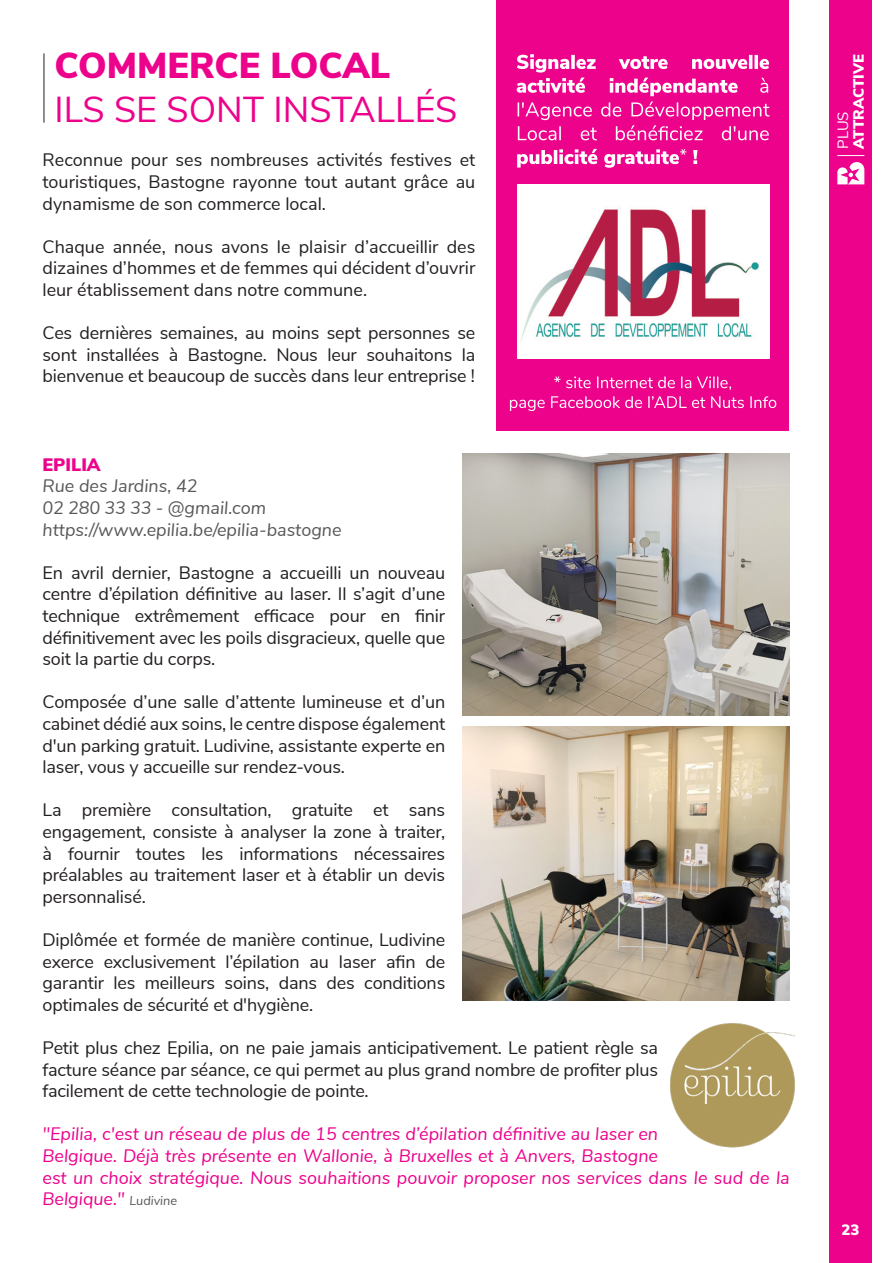
<style>
.page{position:relative;width:893px;height:1263px;background:#fff}
.page>*{position:absolute;margin:0;border:0;box-sizing:border-box;transform-origin:0 0}
.t1{font:36px "Nunito Sans";color:#ed028c}
.t2{font:900 36px "Nunito Sans";color:#ed028c}
.t3{font:18px/21.6px "Nunito Sans";letter-spacing:-.01em;color:#231f20;text-align:justify}
.t4{font:italic 18px/21.6px "Nunito Sans";color:#ed028c}
.t5{font:italic 18px "Nunito Sans";color:#57585a}
.t6{font:900 18px "Nunito Sans";color:#ed028c}
.t7{font:900 15px "Nunito Sans";color:#fff}
.t8{font:900 14.85px/15.9px "Nunito Sans";color:#fff}
.s1{font-size:12.75px;color:#57585a}
.s2{font-weight:400}
</style>
<div class="page">
<div style="left:829px;top:0;width:43px;height:1263px;background:#ed028c"></div>
<svg style="left:837px;top:155px;width:27px;height:1px"></svg>
<svg style="left:837px;top:162px;width:27px;height:22px"></svg>
<hr style="left:44px;top:53px;width:1px;height:70px;background:#231f20">
<div style="left:497px;top:0;width:292px;height:430px;background:#ed028c"></div>
<img style="left:517px;top:185px;width:252px;height:173px">
<svg style="left:510px;top:396px;width:266px;height:15px"></svg>
<svg style="left:554px;top:376px;width:177px;height:14px"></svg>
<svg style="left:517px;top:149px;width:180px;height:19px"></svg>
<svg style="left:518px;top:102px;width:251px;height:38px"></svg>
<svg style="left:517px;top:54px;width:252px;height:42px"></svg>
<img style="left:462px;top:453px;width:328px;height:262px">
<img style="left:462px;top:727px;width:328px;height:274px">
<img style="left:670px;top:1023px;width:125px;height:125px">
<p class="t2" style="left:54px;top:39px;width:337px">COMMERCE LOCAL</p>
<p class="t1" style="left:54px;top:83px;width:405px">ILS SE SONT INSTALLÉS</p>
<p class="t3" style="left:43px;top:148px;width:434px">Reconnue pour ses nombreuses activités festives et touristiques, Bastogne rayonne tout autant grâce au dynamisme de son commerce local.</p>
<p class="t3" style="left:43px;top:235px;width:434px">Chaque année, nous avons le plaisir d’accueillir des dizaines d’hommes et de femmes qui décident d’ouvrir leur établissement dans notre commune.</p>
<p class="t3" style="left:43px;top:321px;width:434px">Ces dernières semaines, au moins sept personnes se sont installées à Bastogne. Nous leur souhaitons la bienvenue et beaucoup de succès dans leur entreprise !</p>
<p class="t6" style="left:43px;top:451px;width:60px">EPILIA</p>
<p class="t5" style="left:43px;top:473px;width:157px">Rue des Jardins, 42</p>
<p class="t5" style="left:43px;top:495px;width:225px">02 280 33 33 - @gmail.com</p>
<p class="t5" style="left:43px;top:516px;width:301px">https://www.epilia.be/epilia-bastogne</p>
<p class="t3" style="left:43px;top:561px;width:404px">En avril dernier, Bastogne a accueilli un nouveau centre d’épilation définitive au laser. Il s’agit d’une technique extrêmement efficace pour en finir définitivement avec les poils disgracieux, quelle que soit la partie du corps.</p>
<p class="t3" style="left:43px;top:690px;width:404px">Composée d’une salle d’attente lumineuse et d’un cabinet dédié aux soins, le centre dispose également d'un parking gratuit. Ludivine, assistante experte en laser, vous y accueille sur rendez-vous.</p>
<p class="t3" style="left:43px;top:798px;width:404px">La première consultation, gratuite et sans engagement, consiste à analyser la zone à traiter, à fournir toutes les informations nécessaires préalables au traitement laser et à établir un devis personnalisé.</p>
<p class="t3" style="left:43px;top:928px;width:404px">Diplômée et formée de manière continue, Ludivine exerce exclusivement l’épilation au laser afin de garantir les meilleurs soins, dans des conditions optimales de sécurité et d'hygiène.</p>
<p class="t3" style="left:43px;top:1036px;width:617px">Petit plus chez Epilia, on ne paie jamais anticipativement. Le patient règle sa facture séance par séance, ce qui permet au plus grand nombre de profiter plus facilement de cette technologie de pointe.</p>
<p class="t4" style="left:43px;top:1122px;width:749px">"Epilia, c'est un réseau de plus de 15 centres d’épilation définitive au laser en<br>Belgique. Déjà très présente en Wallonie, à Bruxelles et à Anvers, Bastogne<br>est un choix stratégique. Nous souhaitions pouvoir proposer nos services dans le sud de la Belgique." <span class="s1">Ludivine</span></p>
<p class="t8" style="left:834px;top:149px;width:96px;rotate:-90deg"><span class="s2">PLUS<br></span>ATTRACTIVE</p>
<p class="t7" style="left:841px;top:1219px;width:20px">23</p>
</div>
